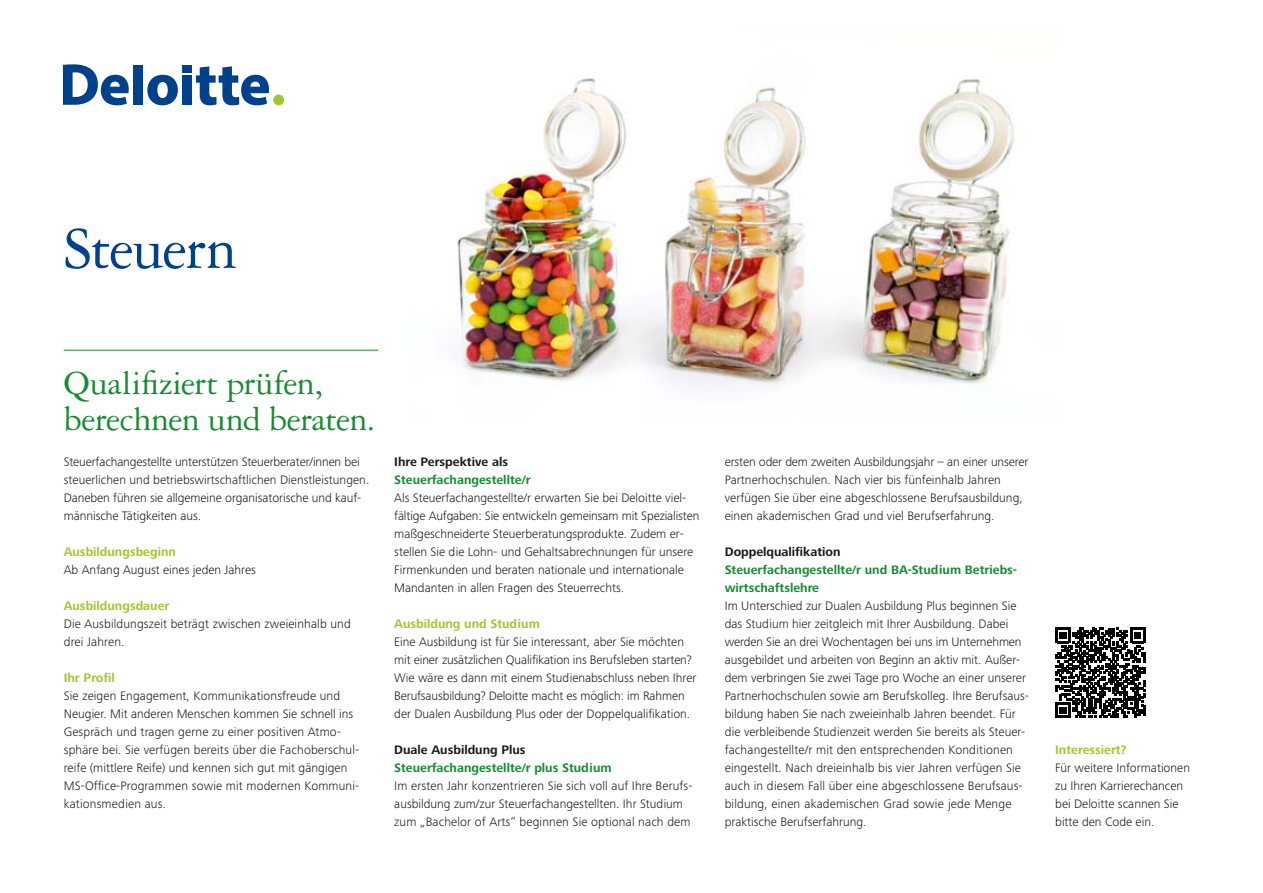
<style>
.page{position:relative;width:1263px;height:893px;background:#fff}
.page>*{position:absolute;margin:0;border:0;box-sizing:border-box;transform-origin:0 0}
.t1{font:63px "Garamond 3 LT Std";letter-spacing:-.025em;color:#00418b}
.t2{font:36px/36px "Garamond 3 LT Std";letter-spacing:-.015em;color:#158c2e}
.t3{font:300 12.75px/18px "Frutiger Next Pro";color:#1a1a18}
.t4{font:700 12.75px/18px "Frutiger Next Pro";color:#158c2e}
.t5{font:700 12.75px "Frutiger Next Pro";color:#a2c630}
.t6{font:700 12.75px "Frutiger Next Pro";color:#1a1a18}
</style>
<div class="page">
<div style="left:133px;top:65px;width:10px;height:40px;background:#00418b"></div>
<svg style="left:147px;top:75px;width:31px;height:30px"></svg>
<div style="left:182px;top:75px;width:10px;height:30px;background:#00418b"></div>
<div style="left:182px;top:65px;width:10px;height:8px;background:#00418b"></div>
<svg style="left:196px;top:66px;width:73px;height:39px"></svg>
<div style="left:273px;top:95px;width:11px;height:10px;background:#a2c630;border-radius:50%"></div>
<svg style="left:63px;top:64px;width:66px;height:41px"></svg>
<img style="left:456px;top:76px;width:559px;height:311px">
<hr style="left:64px;top:350px;width:314px;height:1px;background:#158c2e">
<svg style="left:1055px;top:628px;width:90px;height:90px"></svg>
<h1 class="t1" style="left:64px;top:215px;width:175px">Steuern</h1>
<h2 class="t2" style="left:64px;top:365px;width:313px">Qualifiziert prüfen, berechnen und beraten.</h2>
<p class="t3" style="left:64px;top:452px;width:307px">Steuerfachangestellte unterstützen Steuerberater/innen bei steuerlichen und betriebswirtschaftlichen Dienstleistungen.<br>Daneben führen sie allgemeine organisatorische und kauf&shy;männische Tätigkeiten aus.</p>
<p class="t5" style="left:64px;top:544px;width:114px">Ausbildungsbeginn</p>
<p class="t3" style="left:64px;top:561px;width:194px">Ab Anfang August eines jeden Jahres</p>
<p class="t5" style="left:64px;top:598px;width:107px">Ausbildungsdauer</p>
<p class="t3" style="left:64px;top:615px;width:288px">Die Ausbildungszeit beträgt zwischen zweieinhalb und drei Jahren.</p>
<p class="t5" style="left:64px;top:670px;width:52px">Ihr Profil</p>
<p class="t3" style="left:64px;top:687px;width:297px">Sie zeigen Engagement, Kommunikationsfreude und Neugier. Mit anderen Menschen kommen Sie schnell ins Gespräch und tragen gerne zu einer positiven Atmo&shy;sphäre bei. Sie verfügen bereits über die Fachoberschul&shy;reife (mittlere Reife) und kennen sich gut mit gängigen MS-Office-Programmen sowie mit modernen Kommuni&shy;kationsmedien aus.</p>
<p class="t6" style="left:394px;top:454px;width:115px">Ihre Perspektive als</p>
<p class="t4" style="left:394px;top:471px;width:138px">Steuerfachangestellte/r</p>
<p class="t3" style="left:394px;top:489px;width:307px">Als Steuerfachangestellte/r erwarten Sie bei Deloitte viel&shy;fältige Aufgaben: Sie entwickeln gemeinsam mit Spezialisten maßgeschneiderte Steuerberatungsprodukte. Zudem er&shy;stellen Sie die Lohn- und Gehaltsabrechnungen für unsere Firmenkunden und beraten nationale und internationale Mandanten in allen Fragen des Steuerrechts.</p>
<p class="t5" style="left:394px;top:616px;width:147px">Ausbildung und Studium</p>
<p class="t3" style="left:394px;top:633px;width:304px">Eine Ausbildung ist für Sie interessant, aber Sie möchten mit einer zusätzlichen Qualifikation ins Berufsleben starten?<br>Wie wäre es dann mit einem Studienabschluss neben Ihrer Berufsausbildung? Deloitte macht es möglich: im Rahmen der Dualen Ausbildung Plus oder der Doppelqualifikation.</p>
<p class="t6" style="left:394px;top:742px;width:133px">Duale Ausbildung Plus</p>
<p class="t4" style="left:394px;top:759px;width:219px">Steuerfachangestellte/r plus Studium</p>
<p class="t3" style="left:394px;top:777px;width:299px">Im ersten Jahr konzentrieren Sie sich voll auf Ihre Berufs&shy;ausbildung zum/zur Steuerfachangestellten. Ihr Studium zum „Bachelor of Arts“ beginnen Sie optional nach dem</p>
<p class="t3" style="left:725px;top:453px;width:305px">ersten oder dem zweiten Ausbildungsjahr – an einer unserer Partnerhochschulen. Nach vier bis fünfeinhalb Jahren verfügen Sie über eine abgeschlossene Berufsausbildung, einen akademischen Grad und viel Berufserfahrung.</p>
<p class="t6" style="left:725px;top:544px;width:117px">Doppelqualifikation</p>
<p class="t4" style="left:725px;top:561px;width:293px">Steuerfachangestellte/r und BA-Studium Betriebs&shy;wirtschaftslehre</p>
<p class="t3" style="left:725px;top:597px;width:305px">Im Unterschied zur Dualen Ausbildung Plus beginnen Sie das Studium hier zeitgleich mit Ihrer Ausbildung. Dabei werden Sie an drei Wochentagen bei uns im Unternehmen ausgebildet und arbeiten von Beginn an aktiv mit. Außer&shy;dem verbringen Sie zwei Tage pro Woche an einer unserer Partnerhochschulen sowie am Berufskolleg. Ihre Berufsaus&shy;bildung haben Sie nach zweieinhalb Jahren beendet. Für die verbleibende Studienzeit werden Sie bereits als Steuer&shy;fachangestellte/r mit den entsprechenden Konditionen eingestellt. Nach dreieinhalb bis vier Jahren verfügen Sie auch in diesem Fall über eine abgeschlossene Berufsaus&shy;bildung, einen akademischen Grad sowie jede Menge praktische Berufserfahrung.</p>
<p class="t5" style="left:1055px;top:742px;width:73px">Interessiert?</p>
<p class="t3" style="left:1055px;top:759px;width:136px">Für weitere Informationen zu Ihren Karrierechancen bei Deloitte scannen Sie bitte den Code ein.</p>
</div>
